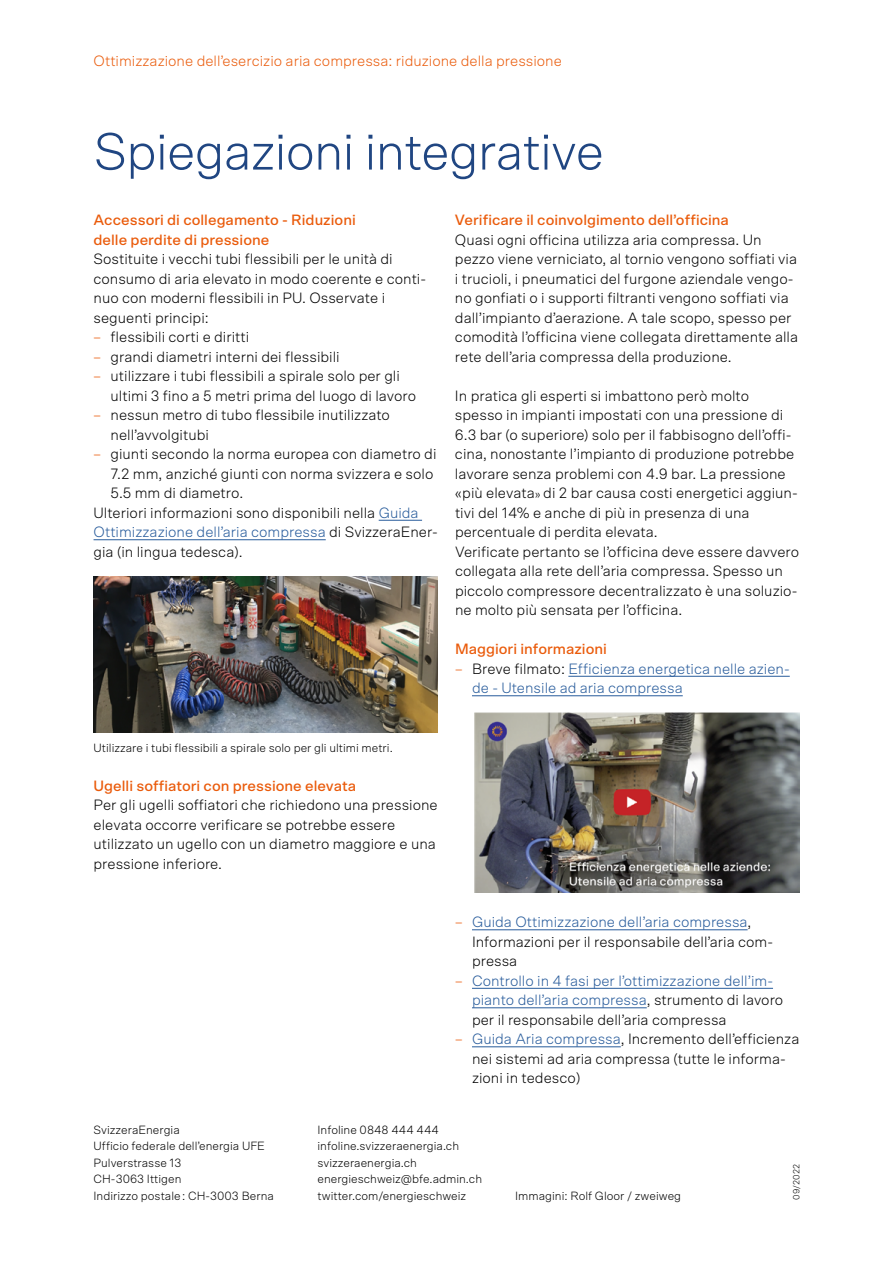
<style>
.page{position:relative;width:893px;height:1263px;background:#fff}
.page>*{position:absolute;margin:0;border:0;box-sizing:border-box;transform-origin:0 0}
.t1{font:300 52.5px "Scto Grotesk A";letter-spacing:-.02em;color:#204682}
.t2{font:300 15px/19.5px "Scto Grotesk A";color:#000}
.t3{font:300 15px/19.5px "Scto Grotesk A";color:#275b9b}
.t4{font:500 15px/19.5px "Scto Grotesk A";color:#ea5b0b}
.t5{font:300 15px "Scto Grotesk A";color:#ea5b0b}
.t6{font:300 12px/16.5px "Scto Grotesk A";color:#000}
.t7{font:300 9px "Scto Grotesk A";letter-spacing:.015em;color:#000}
.s1{color:#ea5b0b}
.s2{color:#275b9b}
.s3{color:#000}
.s4{font-size:12px}
</style>
<div class="page">
<hr style="left:379px;top:520px;width:43px;height:1px;background:#275b9b">
<hr style="left:94px;top:539px;width:232px;height:1px;background:#275b9b">
<hr style="left:568px;top:676px;width:222px;height:1px;background:#275b9b">
<hr style="left:472px;top:695px;width:211px;height:1px;background:#275b9b">
<hr style="left:472px;top:929px;width:276px;height:1px;background:#275b9b">
<hr style="left:472px;top:988px;width:301px;height:1px;background:#275b9b">
<hr style="left:472px;top:1007px;width:175px;height:1px;background:#275b9b">
<hr style="left:472px;top:1046px;width:149px;height:1px;background:#275b9b">
<img style="left:474px;top:713px;width:325px;height:180px">
<img style="left:94px;top:576px;width:344px;height:156px">
<p class="t5" style="left:94px;top:52px;width:470px">Ottimizzazione dell’esercizio aria compressa: riduzione della pressione</p>
<h1 class="t1" style="left:94px;top:121px;width:512px">Spiegazioni integrative</h1>
<p class="t4" style="left:94px;top:210px;width:264px">Accessori di collegamento - Riduzioni delle perdite di pressione</p>
<p class="t2" style="left:94px;top:249px;width:334px">Sostituite i vecchi tubi flessibili per le unità di consumo di aria elevato in modo coerente e conti&shy;nuo con moderni flessibili in PU. Osservate i seguenti principi:</p>
<p class="t2" style="left:94px;top:327px;width:157px"><span class="s1">–</span> flessibili corti e diritti</p>
<p class="t2" style="left:94px;top:346px;width:248px"><span class="s1">–</span> grandi diametri interni dei flessibili</p>
<p class="t2" style="left:111px;top:366px;width:307px;text-indent:-17px"><span class="s1">–</span> utilizzare i tubi flessibili a spirale solo per gli ultimi 3 fino a 5 metri prima del luogo di lavoro</p>
<p class="t2" style="left:111px;top:405px;width:281px;text-indent:-17px"><span class="s1">–</span> nessun metro di tubo flessibile inutilizzato nell’avvolgitubi</p>
<p class="t2" style="left:94px;top:444px;width:345px"><span class="s1">–</span> giunti secondo la norma europea con diametro di</p>
<p class="t2" style="left:111px;top:463px;width:324px">7.2 mm, anziché giunti con norma svizzera e solo</p>
<p class="t2" style="left:111px;top:483px;width:134px">5.5 mm di diametro.</p>
<p class="t2" style="left:94px;top:502px;width:327px">Ulteriori informazioni sono disponibili nella <span class="s2">Guida</span></p>
<p class="t3" style="left:94px;top:522px;width:346px">Ottimizzazione dell’aria compressa <span class="s3">di SvizzeraEner-</span></p>
<p class="t2" style="left:94px;top:541px;width:151px">gia (in lingua tedesca).</p>
<p class="t4" style="left:455px;top:210px;width:276px">Verificare il coinvolgimento dell’officina</p>
<p class="t2" style="left:455px;top:229px;width:345px">Quasi ogni officina utilizza aria compressa. Un pezzo viene verniciato, al tornio vengono soffiati via i trucioli, i pneumatici del furgone aziendale vengo&shy;no gonfiati o i supporti filtranti vengono soffiati via dall’impianto d’aerazione. A tale scopo, spesso per comodità l’officina viene collegata direttamente alla rete dell’aria compressa della produzione.</p>
<p class="t2" style="left:455px;top:385px;width:346px">In pratica gli esperti si imbattono però molto spesso in impianti impostati con una pressione di 6.3 bar (o superiore) solo per il fabbisogno dell’offi&shy;cina, nonostante l’impianto di produzione potrebbe lavorare senza problemi con 4.9 bar. La pressione «più elevata<span class="s4">»</span> di 2 bar causa costi energetici aggiun&shy;tivi del 14% e anche di più in presenza di una percentuale di perdita elevata.<br>Verificate pertanto se l’officina deve essere davvero collegata alla rete dell’aria compressa. Spesso un piccolo compressore decentralizzato è una soluzio&shy;ne molto più sensata per l’officina.</p>
<p class="t4" style="left:455px;top:639px;width:153px">Maggiori informazioni</p>
<p class="t3" style="left:472px;top:658px;width:319px;text-indent:-17px"><span class="s1">–</span> <span class="s3">Breve filmato:</span> Efficienza energetica nelle azien&shy;de - Utensile ad aria compressa</p>
<p class="t6" style="left:94px;top:739px;width:301px">Utilizzare i tubi flessibili a spirale solo per gli ultimi metri.</p>
<p class="t4" style="left:94px;top:775px;width:264px">Ugelli soffiatori con pressione elevata</p>
<p class="t2" style="left:94px;top:795px;width:346px">Per gli ugelli soffiatori che richiedono una pressione elevata occorre verificare se potrebbe essere utilizzato un ugello con un diametro maggiore e una pressione inferiore.</p>
<p class="t2" style="left:472px;top:912px;width:303px;text-indent:-17px"><span class="s1">–</span> <span class="s2">Guida Ottimizzazione dell’aria compressa</span>,<br>Informazioni per il responsabile dell’aria com&shy;pressa</p>
<p class="t3" style="left:472px;top:970px;width:313px;text-indent:-17px"><span class="s1">–</span> Controllo in 4 fasi per l’ottimizzazione dell’im&shy;pianto dell’aria compressa<span class="s3">, strumento di lavoro per il responsabile dell’aria compressa</span></p>
<p class="t2" style="left:472px;top:1029px;width:329px;text-indent:-17px"><span class="s1">–</span> <span class="s2">Guida Aria compressa</span>, Incremento dell’efficienza nei sistemi ad aria compressa (tutte le informa&shy;zioni in tedesco)</p>
<p class="t6" style="left:94px;top:1121px;width:182px">SvizzeraEnergia<br>Ufficio federale dell’energia UFE<br>Pulverstrasse 13<br>CH-3063 Ittigen<br>Indirizzo postale: CH-3003 Berna</p>
<p class="t6" style="left:317px;top:1121px;width:166px">Infoline 0848 444 444 infoline.svizzeraenergia.ch svizzeraenergia.ch energieschweiz@bfe.admin.ch twitter.com/energieschweiz</p>
<p class="t6" style="left:515px;top:1187px;width:167px">Immagini: Rolf Gloor / zweiweg</p>
<p class="t7" style="left:791px;top:1200px;width:37px;rotate:-90deg">09/2022</p>
</div>
